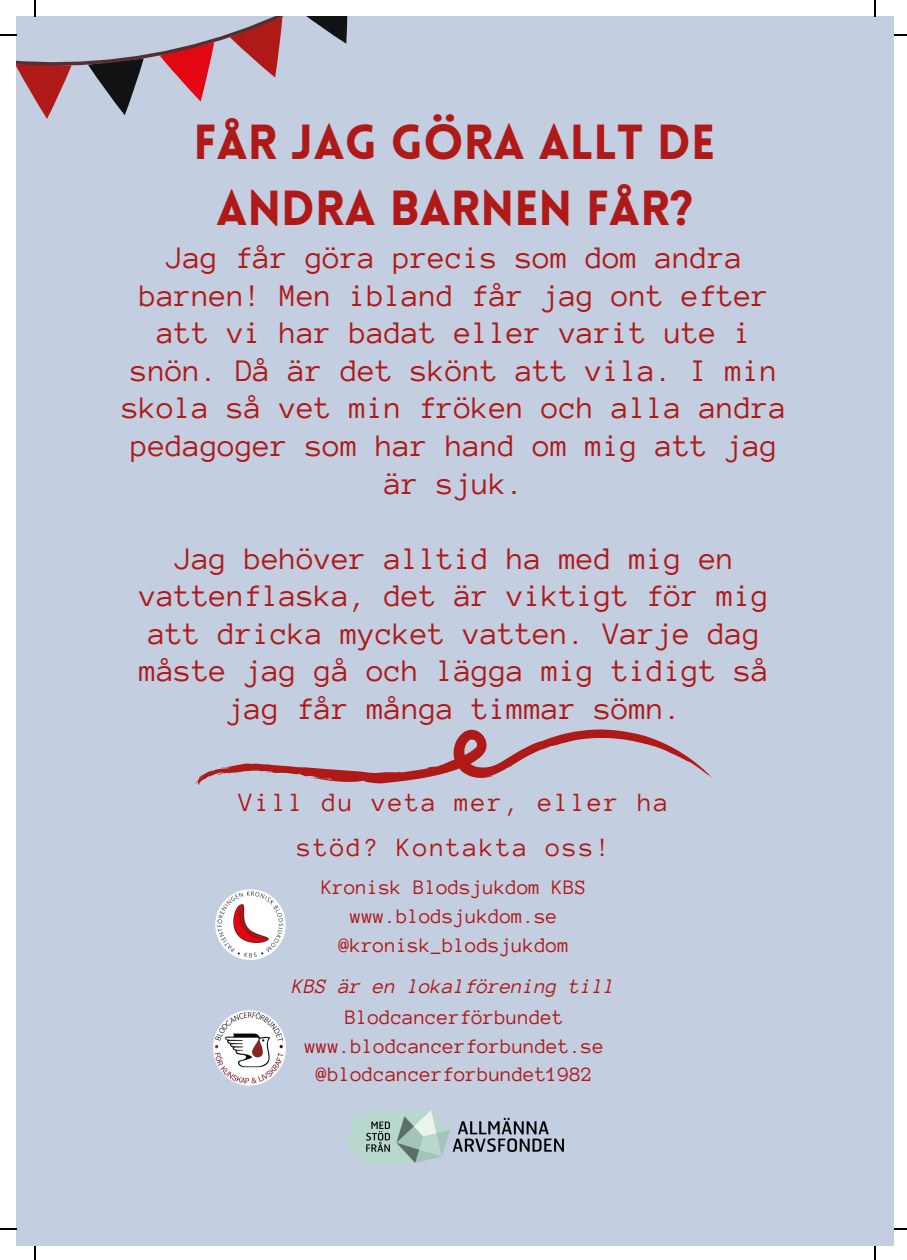
<style>
.page{position:relative;width:907px;height:1260px;background:#fff}
.page>*{position:absolute;margin:0;border:0;box-sizing:border-box;transform-origin:0 0}
.t1{font:900 48px/66px "Lovelo";color:#af1917;text-align:center}
.t2{font:32px/37.6px "Anonymous Pro";color:#af1917;text-align:center}
.t3{font:26.8px/44.6px "Anonymous Pro";letter-spacing:.075em;color:#af1917;text-align:center}
.t4{font:21.2px "Anonymous Pro";color:#af1917}
.t5{font:italic 21.2px "Anonymous Pro";color:#af1917}
</style>
<div class="page">
<div style="left:17px;top:17px;width:876px;height:1228px;background:#c3cee1"></div>
<svg style="left:195px;top:729px;width:517px;height:56px"></svg>
<img style="left:215px;top:889px;width:71px;height:71px">
<img style="left:213px;top:1010px;width:73px;height:76px">
<img style="left:346px;top:1110px;width:218px;height:52px">
<svg style="left:0;top:0;width:366px;height:119px"></svg>
<svg style="left:874px;top:0;width:1px;height:17px"></svg>
<svg style="left:893px;top:35px;width:14px;height:1px"></svg>
<svg style="left:35px;top:1245px;width:1px;height:14px"></svg>
<svg style="left:874px;top:1245px;width:1px;height:14px"></svg>
<p class="t1" style="left:193px;top:114px;width:523px">FÅR JAG GÖRA ALLT DE<br>ANDRA BARNEN FÅR?</p>
<p class="t2" style="left:122px;top:239px;width:666px">Jag får göra precis som dom andra barnen! Men ibland får jag ont efter att vi har badat eller varit ute i snön. Då är det skönt att vila. I min skola så vet min fröken och alla andra pedagoger som har hand om mig att jag är sjuk.</p>
<p class="t2" style="left:140px;top:539px;width:631px">Jag behöver alltid ha med mig en vattenflaska, det är viktigt för mig att dricka mycket vatten. Varje dag måste jag gå och lägga mig tidigt så jag får många timmar sömn.</p>
<p class="t3" style="left:239px;top:780px;width:431px">Vill du veta mer, eller ha stöd? Kontakta oss!</p>
<p class="t4" style="left:321px;top:876px;width:267px">Kronisk Blodsjukdom KBS</p>
<p class="t4" style="left:350px;top:905px;width:209px">www.blodsjukdom.se</p>
<p class="t4" style="left:339px;top:934px;width:232px">@kronisk_blodsjukdom</p>
<p class="t5" style="left:292px;top:975px;width:324px">KBS är en lokalförening till</p>
<p class="t4" style="left:345px;top:1006px;width:220px">Blodcancerförbundet</p>
<p class="t4" style="left:305px;top:1034px;width:301px">www.blodcancerforbundet.se</p>
<p class="t4" style="left:316px;top:1063px;width:278px">@blodcancerforbundet1982</p>
</div>
